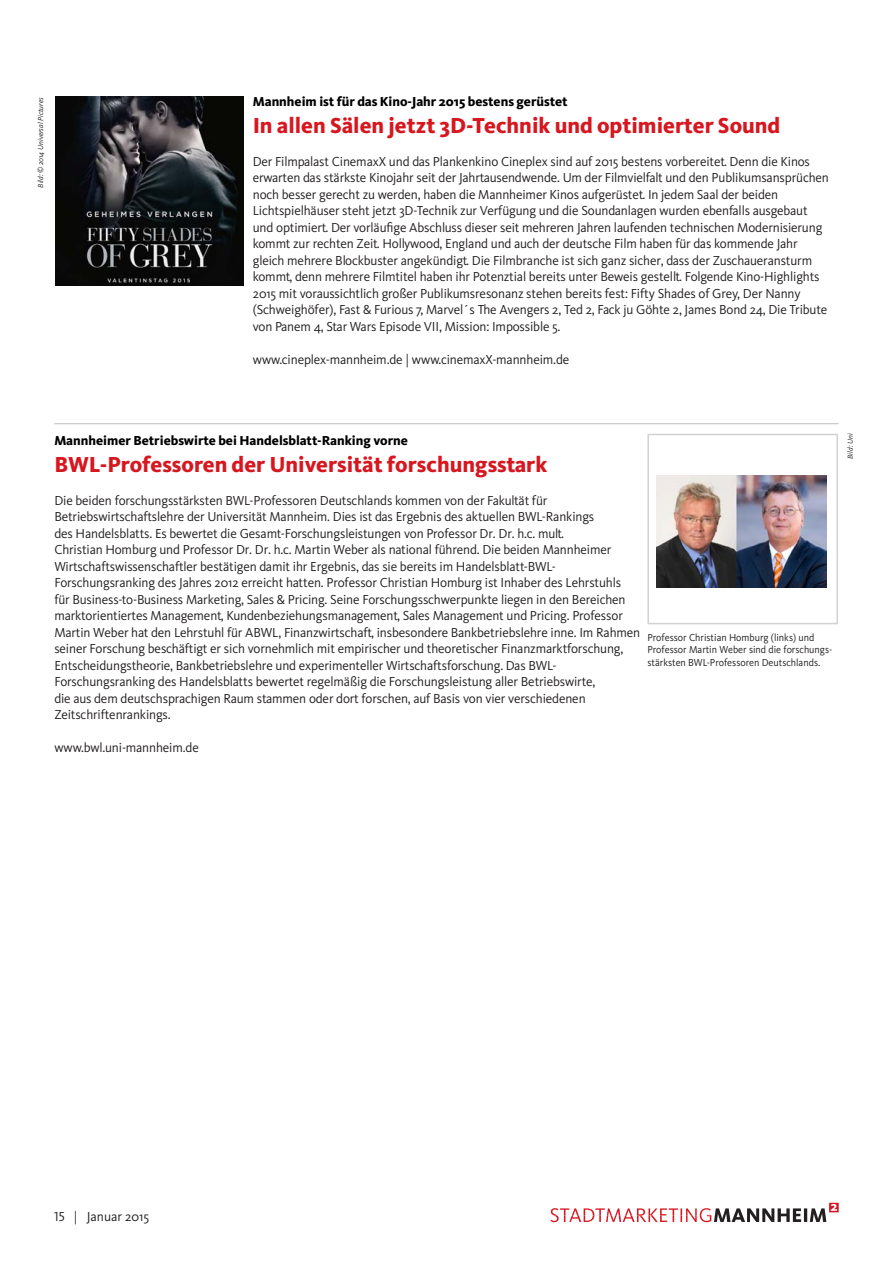
<style>
.page{position:relative;width:893px;height:1263px;background:#fff}
.page>*{position:absolute;margin:0;border:0;box-sizing:border-box;transform-origin:0 0}
.t1{font:800 22.5px "Kievit";color:#d7171f}
.t2{font:13.5px/16.5px "Kievit";letter-spacing:-.01em;color:#231f20}
.t3{font:800 13.5px "Kievit";color:#000}
.t4{font:10.5px/12.6px "Kievit";color:#231f20;scale:.96 1}
.t5{font:italic 7.5px "Kievit";color:#231f20}
.s1{font-family:"Kievit Regular SC"}
</style>
<div class="page">
<svg style="left:550px;top:1203px;width:289px;height:19px"></svg>
<hr style="left:54px;top:423px;width:785px;height:1px;background:#bcbdc0">
<img style="left:656px;top:475px;width:171px;height:112px">
<div style="left:647px;top:434px;width:191px;height:190px;border:2px solid #d1d2d4"></div>
<img style="left:55px;top:97px;width:188px;height:189px">
<p class="t5" style="left:36px;top:188px;width:92px;rotate:-90deg">Bild: © 2014 Universal Pictures</p>
<p class="t3" style="left:253px;top:93px;width:316px">Mannheim ist für das Kino-Jahr 2015 bestens gerüstet</p>
<h1 class="t1" style="left:253px;top:112px;width:529px">In allen Sälen jetzt 3D-Technik und optimierter Sound</h1>
<p class="t2" style="left:253px;top:153px;width:578px">Der Filmpalast CinemaxX und das Plankenkino Cineplex sind auf 2015 bestens vorbereitet. Denn die Kinos erwarten das stärkste Kinojahr seit der Jahrtausendwende. Um der Filmvielfalt und den Publikumsansprüchen noch besser gerecht zu werden, haben die Mannheimer Kinos aufgerüstet. In jedem Saal der beiden Lichtspielhäuser steht jetzt 3D-Technik zur Verfügung und die Soundanlagen wurden ebenfalls ausgebaut und optimiert. Der vorläufige Abschluss dieser seit mehreren Jahren laufenden technischen Modernisierung kommt zur rechten Zeit. Hollywood, England und auch der deutsche Film haben für das kommende Jahr gleich mehrere Blockbuster angekündigt. Die Filmbranche ist sich ganz sicher, dass der Zuschaueransturm kommt, denn mehrere Filmtitel haben ihr Potenztial bereits unter Beweis gestellt. Folgende Kino-Highlights 2015 mit voraussichtlich großer Publikumsresonanz stehen bereits fest: Fifty Shades of Grey, Der Nanny (Schweighöfer), Fast &amp; Furious 7, Marvel´s The Avengers 2, Ted 2, Fack ju Göhte 2, James Bond 24, Die Tribute von Panem 4, Star Wars Episode VII, Mission: Impossible 5.</p>
<p class="t2" style="left:253px;top:351px;width:318px">www.cineplex-mannheim.de | www.cinemaxX-mannheim.de</p>
<p class="t3" style="left:54px;top:432px;width:355px">Mannheimer Betriebswirte bei Handelsblatt-Ranking vorne</p>
<h1 class="t1" style="left:54px;top:451px;width:495px">BWL-Professoren der Universität forschungsstark</h1>
<p class="t2" style="left:54px;top:492px;width:587px">Die beiden forschungsstärksten BWL-Professoren Deutschlands kommen von der Fakultät für Betriebswirtschaftslehre der Universität Mannheim. Dies ist das Ergebnis des aktuellen BWL-Rankings<br>des Handelsblatts. Es bewertet die Gesamt-Forschungsleistungen von Professor Dr. Dr. h.c. mult.<br>Christian Homburg und Professor Dr. Dr. h.c. Martin Weber als national führend. Die beiden Mannheimer Wirtschaftswissenschaftler bestätigen damit ihr Ergebnis, das sie bereits im Handelsblatt-BWL-Forschungsranking des Jahres 2012 erreicht hatten. Professor Christian Homburg ist Inhaber des Lehrstuhls<br>für Business-to-Business Marketing, Sales &amp; Pricing. Seine Forschungsschwerpunkte liegen in den Bereichen marktorientiertes Management, Kundenbeziehungsmanagement, Sales Management und Pricing. Professor Martin Weber hat den Lehrstuhl für ABWL, Finanzwirtschaft, insbesondere Bankbetriebslehre inne. Im Rahmen seiner Forschung beschäftigt er sich vornehmlich mit empirischer und theoretischer Finanzmarktforschung, Entscheidungstheorie, Bankbetriebslehre und experimenteller Wirtschaftsforschung. Das BWL-Forschungsranking des Handelsblatts bewertet regelmäßig die Forschungsleistung aller Betriebswirte,<br>die aus dem deutschsprachigen Raum stammen oder dort forschen, auf Basis von vier verschiedenen Zeitschriftenrankings.</p>
<p class="t2" style="left:54px;top:739px;width:146px">www.bwl.uni-mannheim.de</p>
<p class="t4" style="left:647px;top:631px;width:194px">Professor Christian Homburg (links) und<br>Professor Martin Weber sind die forschungs&shy;stärksten BWL-Professoren Deutschlands.</p>
<p class="t5" style="left:846px;top:459px;width:27px;rotate:-90deg">Bild: Uni</p>
<p class="t2" style="left:54px;top:1209px;width:97px"><span class="s1">15</span> | Januar 2015</p>
</div>
